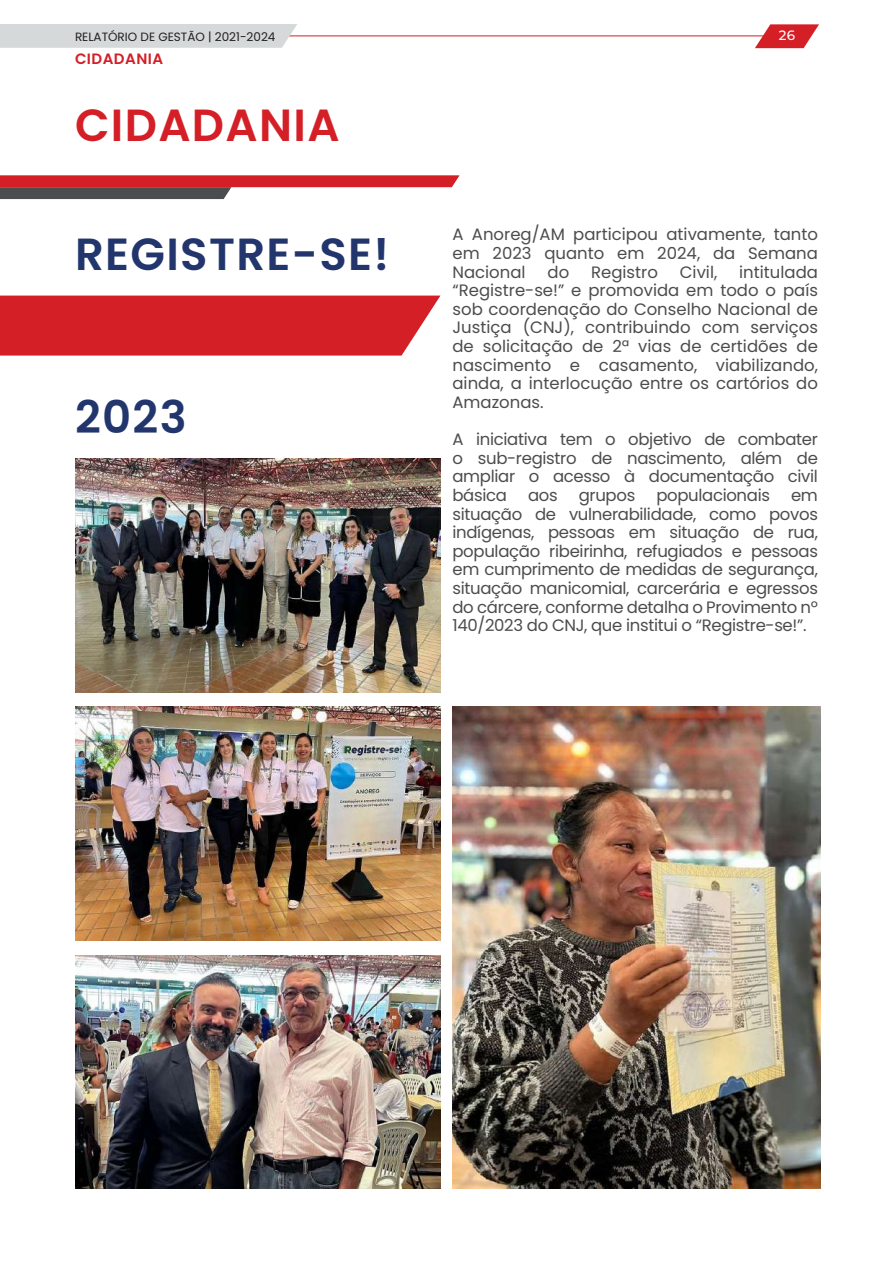
<style>
.page{position:relative;width:893px;height:1263px;background:#fff}
.page>*{position:absolute;margin:0;border:0;box-sizing:border-box;transform-origin:0 0}
.t1{font:600 45px "Poppins";letter-spacing:.03em;color:#22366d}
.t2{font:600 45px "Poppins";letter-spacing:.03em;color:#d41f26}
.t3{font:16.5px/18.6px "Poppins";letter-spacing:-.02em;color:#4b4c4d;text-align:justify}
.t4{font:16.5px "Poppins";color:#4b4c4d}
.t5{font:600 15px "Poppins";letter-spacing:.03em;color:#d41f26}
.t6{font:500 13.5px "Montserrat";color:#fff}
.t7{font:12px "Poppins";color:#231f20}
</style>
<div class="page">
<div style="left:0;top:296px;width:440px;height:60px;background:#d41f26"></div>
<svg style="left:0;top:175px;width:460px;height:24px"></svg>
<img style="left:75px;top:458px;width:365px;height:234px">
<img style="left:452px;top:707px;width:368px;height:481px">
<img style="left:75px;top:707px;width:365px;height:234px">
<img style="left:75px;top:955px;width:365px;height:233px">
<hr style="left:278px;top:36px;width:497px;height:1px;background:#d41f26">
<div style="left:0;top:24px;width:297px;height:24px;background:#d6d9da"></div>
<svg style="left:755px;top:24px;width:64px;height:24px"></svg>
<p class="t7" style="left:75px;top:30px;width:202px">RELATÓRIO DE GESTÃO | 2021-2024</p>
<p class="t6" style="left:779px;top:26px;width:18px">26</p>
<p class="t5" style="left:75px;top:50px;width:90px">CIDADANIA</p>
<h1 class="t2" style="left:75px;top:100px;width:266px">CIDADANIA</h1>
<h1 class="t1" style="left:75px;top:229px;width:316px">REGISTRE-SE!</h1>
<h1 class="t1" style="left:75px;top:391px;width:113px">2023</h1>
<p class="t3" style="left:452px;top:225px;width:367px">A Anoreg/AM participou ativamente, tanto em 2023 quanto em 2024, da Semana Nacional</p>
<p class="t3" style="left:452px;top:263px;width:367px;text-indent:287px">intitulada “Registre-se!” e promovida em todo o país sob coordenação do Conselho Nacional de Justiça (CNJ), contribuindo com serviços de solicitação de 2ª vias de certidões de nascimento e casamento, viabilizando, ainda, a interlocução entre os cartórios do Amazonas.</p>
<p class="t3" style="left:452px;top:430px;width:367px">A iniciativa tem o objetivo de combater o sub-registro de nascimento, além de ampliar o acesso à documentação civil básica</p>
<p class="t3" style="left:548px;top:263px;width:23px">do</p>
<p class="t4" style="left:591px;top:262px;width:68px">Registro</p>
<p class="t3" style="left:680px;top:263px;width:39px">Civil,</p>
<p class="t3" style="left:528px;top:486px;width:31px">aos</p>
<p class="t3" style="left:579px;top:486px;width:58px">grupos</p>
<p class="t3" style="left:656px;top:486px;width:115px">populacionais</p>
<p class="t3" style="left:452px;top:486px;width:367px;text-indent:339px">em situação de vulnerabilidade, como povos indígenas, pessoas em situação de rua, população ribeirinha, refugiados e pessoas em cumprimento de medidas de segurança, situação manicomial, carcerária e egressos do cárcere, conforme detalha o Provimento nº 140/2023 do CNJ, que institui o “Registre-se!”.</p>
</div>
